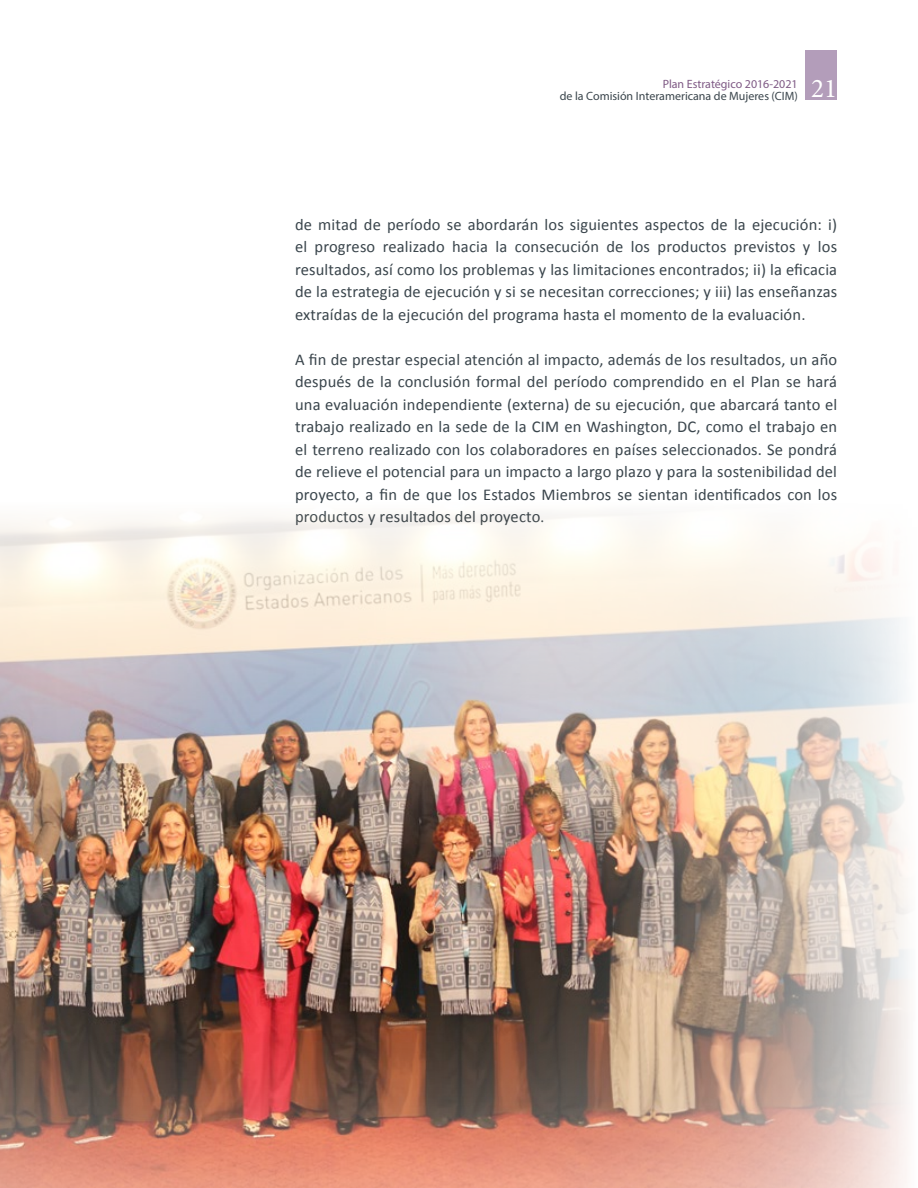
<style>
.page{position:relative;width:918px;height:1188px;background:#fff}
.page>*{position:absolute;margin:0;border:0;box-sizing:border-box;transform-origin:0 0}
.t1{font:27px "Minion Pro";color:#fff}
.t2{font:16.5px/22.5px "Calibri";letter-spacing:.01em;color:#3a454c;text-align:justify}
.t3{font:12px "Myriad Pro";color:#3a454c}
.t4{font:12px "Myriad Pro";color:#7f5a85}
.s1{font-family:"Minion Pro"}
</style>
<div class="page">
<div style="left:805px;top:50px;width:32px;height:50px;background:#b39dba"></div>
<img style="left:0;top:513px;width:909px;height:675px">
<p class="t4" style="left:663px;top:77px;width:137px">Plan Estratégico 2016-2021</p>
<p class="t3" style="left:560px;top:89px;width:239px">de la Comisión Interamericana de Mujeres (CIM)</p>
<h1 class="t1" style="left:811px;top:71px;width:27px">21</h1>
<p class="t2" style="left:295px;top:213px;width:544px">de mitad de período se abordarán los siguientes aspectos de la ejecución: i) el progreso realizado hacia la consecución de los productos previstos y los resultados, así como los problemas y las limitaciones encontrados; ii) la eficacia de la estrategia de ejecución y si se necesitan correcciones; y iii) las enseñanzas extraídas de la ejecución del programa hasta el momento de la evaluación.</p>
<p class="t2" style="left:295px;top:348px;width:544px">A fin de prestar especial atención al impacto, además de los resultados, un año después de la conclusión formal del período comprendido en el Plan se hará una evaluación independiente (externa) de su ejecución, que abarcará tanto el trabajo realizado en la sede de la CIM en Washington, DC, como el trabajo en el terreno realizado con los colaboradores en países seleccionados. Se pondrá de relieve el potencial para un impacto a largo plazo y para la sostenibilidad del proyecto, a fin de que los Estados Miembros se sientan identificados con los productos y resultados del proyecto<span class="s1">.</span></p>
</div>
